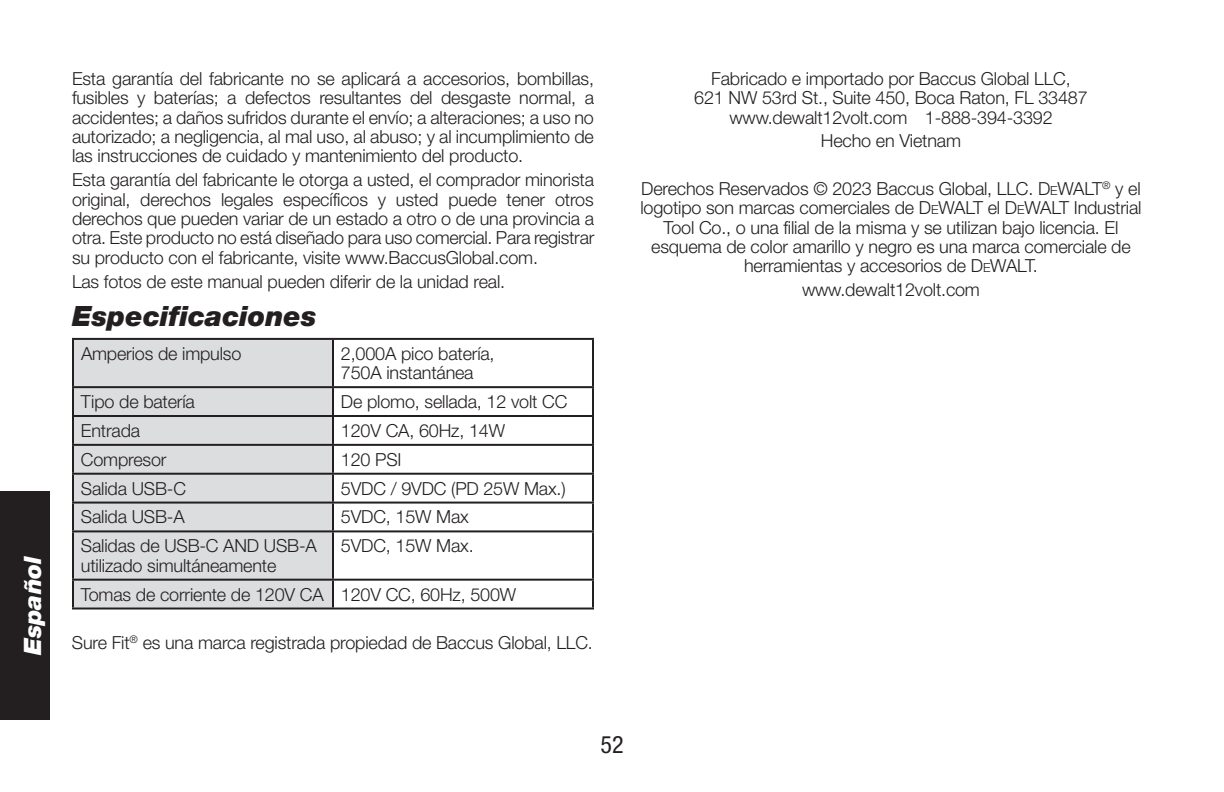
<style>
.page{position:relative;width:1224px;height:792px;background:#fff}
.page>*{position:absolute;margin:0;border:0;box-sizing:border-box;transform-origin:0 0}
.t1{font:italic 900 28px "Helvetica Neue LT Std";color:#231f20}
.t2{font:italic 900 24px "Helvetica Neue LT Std";color:#fff}
.t3{font:condensed 24px "Helvetica Neue LT Std";color:#231f20}
.t4{font:300 18px/19.4px "Helvetica Neue LT Std";letter-spacing:-.01em;color:#231f20;text-align:justify}
.s1{font-size:12.6px}
</style>
<div class="page">
<div style="left:0;top:492px;width:50px;height:228px;background:#231f20"></div>
<div style="left:74px;top:340px;width:258px;height:268px;background:#dcdddf"></div>
<hr style="left:72px;top:338px;width:261px;height:2px;background:#231f20">
<hr style="left:72px;top:340px;width:2px;height:46px;background:#231f20">
<hr style="left:333px;top:338px;width:261px;height:2px;background:#231f20">
<hr style="left:332px;top:340px;width:2px;height:46px;background:#231f20">
<hr style="left:592px;top:340px;width:2px;height:46px;background:#231f20">
<hr style="left:72px;top:386px;width:261px;height:2px;background:#231f20">
<hr style="left:72px;top:388px;width:2px;height:27px;background:#231f20">
<hr style="left:333px;top:386px;width:261px;height:2px;background:#231f20">
<hr style="left:332px;top:388px;width:2px;height:27px;background:#231f20">
<hr style="left:592px;top:388px;width:2px;height:27px;background:#231f20">
<hr style="left:72px;top:415px;width:261px;height:2px;background:#231f20">
<hr style="left:72px;top:417px;width:2px;height:27px;background:#231f20">
<hr style="left:333px;top:415px;width:261px;height:2px;background:#231f20">
<hr style="left:332px;top:417px;width:2px;height:27px;background:#231f20">
<hr style="left:592px;top:417px;width:2px;height:27px;background:#231f20">
<hr style="left:72px;top:444px;width:261px;height:2px;background:#231f20">
<hr style="left:72px;top:446px;width:2px;height:27px;background:#231f20">
<hr style="left:333px;top:444px;width:261px;height:2px;background:#231f20">
<hr style="left:332px;top:446px;width:2px;height:27px;background:#231f20">
<hr style="left:592px;top:446px;width:2px;height:27px;background:#231f20">
<hr style="left:72px;top:473px;width:261px;height:2px;background:#231f20">
<hr style="left:72px;top:475px;width:2px;height:27px;background:#231f20">
<hr style="left:333px;top:473px;width:261px;height:2px;background:#231f20">
<hr style="left:332px;top:475px;width:2px;height:27px;background:#231f20">
<hr style="left:592px;top:475px;width:2px;height:27px;background:#231f20">
<hr style="left:72px;top:502px;width:261px;height:2px;background:#231f20">
<hr style="left:72px;top:504px;width:2px;height:26px;background:#231f20">
<hr style="left:333px;top:502px;width:261px;height:2px;background:#231f20">
<hr style="left:332px;top:504px;width:2px;height:26px;background:#231f20">
<hr style="left:592px;top:504px;width:2px;height:26px;background:#231f20">
<hr style="left:72px;top:530px;width:261px;height:2px;background:#231f20">
<hr style="left:72px;top:532px;width:2px;height:47px;background:#231f20">
<hr style="left:333px;top:530px;width:261px;height:2px;background:#231f20">
<hr style="left:332px;top:532px;width:2px;height:47px;background:#231f20">
<hr style="left:592px;top:532px;width:2px;height:47px;background:#231f20">
<hr style="left:72px;top:579px;width:261px;height:2px;background:#231f20">
<hr style="left:72px;top:581px;width:2px;height:27px;background:#231f20">
<hr style="left:333px;top:579px;width:261px;height:2px;background:#231f20">
<hr style="left:332px;top:581px;width:2px;height:27px;background:#231f20">
<hr style="left:592px;top:581px;width:2px;height:27px;background:#231f20">
<hr style="left:72px;top:608px;width:261px;height:2px;background:#231f20">
<hr style="left:333px;top:608px;width:261px;height:2px;background:#231f20">
<h2 class="t2" style="left:18px;top:655px;width:101px;rotate:-90deg">Español</h2>
<p class="t4" style="left:72px;top:68px;width:524px">Esta garantía del fabricante no se aplicará a accesorios, bombillas, fusibles y baterías; a defectos resultantes del desgaste normal, a accidentes; a daños sufridos durante el envío; a alteraciones; a uso no autorizado; a negligencia, al mal uso, al abuso; y al incumplimiento de las instrucciones de cuidado y mantenimiento del producto.</p>
<p class="t4" style="left:72px;top:170px;width:524px">Esta garantía del fabricante le otorga a usted, el comprador minorista original, derechos legales específicos y usted puede tener otros derechos que pueden variar de un estado a otro o de una provincia a otra. Este producto no está diseñado para uso comercial. Para registrar su producto con el fabricante, visite www.BaccusGlobal.com.</p>
<p class="t4" style="left:72px;top:271px;width:435px">Las fotos de este manual pueden diferir de la unidad real.</p>
<h1 class="t1" style="left:72px;top:298px;width:246px">Especificaciones</h1>
<p class="t4" style="left:81px;top:343px;width:162px">Amperios de impulso</p>
<p class="t4" style="left:341px;top:343px;width:155px">2,000A pico batería,<br>750A instantánea</p>
<p class="t4" style="left:81px;top:392px;width:115px">Tipo de batería</p>
<p class="t4" style="left:341px;top:392px;width:228px">De plomo, sellada, 12 volt CC</p>
<p class="t4" style="left:81px;top:420px;width:61px">Entrada</p>
<p class="t4" style="left:341px;top:420px;width:166px">120V CA, 60Hz, 14W</p>
<p class="t4" style="left:81px;top:449px;width:87px">Compresor</p>
<p class="t4" style="left:341px;top:449px;width:62px">120 PSI</p>
<p class="t4" style="left:81px;top:478px;width:107px">Salida USB-C</p>
<p class="t4" style="left:341px;top:478px;width:226px">5VDC / 9VDC (PD 25W Max.)</p>
<p class="t4" style="left:81px;top:507px;width:105px">Salida USB-A</p>
<p class="t4" style="left:341px;top:507px;width:129px">5VDC, 15W Max</p>
<p class="t4" style="left:81px;top:536px;width:237px">Salidas de USB-C AND USB-A utilizado simultáneamente</p>
<p class="t4" style="left:341px;top:536px;width:134px">5VDC, 15W Max.</p>
<p class="t4" style="left:81px;top:584px;width:437px">Tomas de corriente de 120V CA 120V CC, 60Hz, 500W</p>
<p class="t4" style="left:72px;top:632px;width:522px">Sure Fit<sup>®</sup> es una marca registrada propiedad de Baccus Global, LLC.</p>
<p class="t4" style="left:694px;top:68px;width:395px;text-align:center">Fabricado e importado por Baccus Global LLC,<br>621 NW 53rd St., Suite 450, Boca Raton, FL 33487 www.dewalt12volt.com 1-888-394-3392</p>
<p class="t4" style="left:821px;top:131px;width:142px">Hecho en Vietnam</p>
<p class="t4" style="left:640px;top:178px;width:503px;text-align:center">Derechos Reservados © 2023 Baccus Global, LLC. D<span class="s1">E</span>WALT<sup>®</sup> y el logotipo son marcas comerciales de D<span class="s1">E</span>WALT el D<span class="s1">E</span>WALT Industrial Tool Co., o una filial de la misma y se utilizan bajo licencia. El esquema de color amarillo y negro es una marca comerciale de herramientas y accesorios de D<span class="s1">E</span>WALT.</p>
<p class="t4" style="left:802px;top:280px;width:179px">www.dewalt12volt.com</p>
<h2 class="t3" style="left:600px;top:731px;width:25px">52</h2>
</div>
